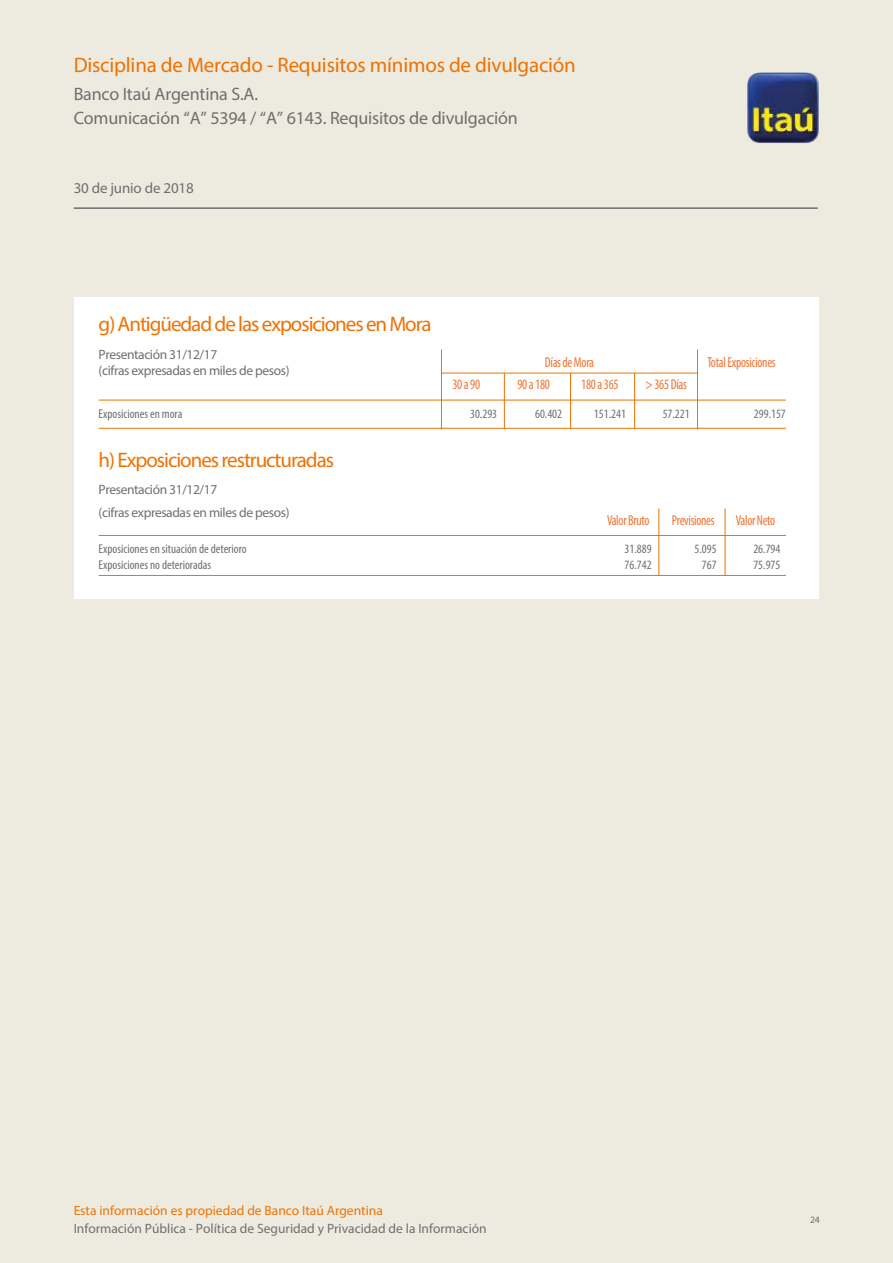
<style>
.page{position:relative;width:893px;height:1263px;background:#edebe0}
.page>*{position:absolute;margin:0;border:0;box-sizing:border-box;transform-origin:0 0}
.t1{font:21px "Myriad Pro";letter-spacing:-.05em;color:#ee7203}
.t2{font:21px "Myriad Pro";letter-spacing:-.01em;color:#ee7203}
.t3{font:18px/24.6px "Myriad Pro";letter-spacing:-.01em;color:#706f6f}
.t4{font:15px "Myriad Pro";letter-spacing:-.01em;color:#706f6f}
.t5{font:condensed 14.4px "Myriad Pro";letter-spacing:-.02em;color:#ee7330;scale:.92 1}
.t6{font:13.5px/16.2px "Myriad Pro";letter-spacing:-.03em;color:#706f6f}
.t7{font:13.5px "Myriad Pro";color:#706f6f}
.t8{font:13.5px "Myriad Pro";color:#ee7203}
.t9{font:condensed 12.75px/15.3px "Myriad Pro";color:#706f6f}
.t10{font:9.75px "Myriad Pro";color:#706f6f}
</style>
<div class="page">
<div style="left:74px;top:297px;width:745px;height:301px;background:#fff"></div>
<hr style="left:74px;top:207px;width:744px;height:2px;background:#706f6f">
<img style="left:747px;top:72px;width:72px;height:71px">
<hr style="left:99px;top:400px;width:687px;height:1px;background:#ee7203">
<hr style="left:441px;top:373px;width:256px;height:1px;background:#ee7203">
<hr style="left:99px;top:428px;width:687px;height:1px;background:#ee7203">
<hr style="left:697px;top:349px;width:1px;height:80px;background:#ee7203">
<hr style="left:441px;top:349px;width:1px;height:80px;background:#ee7203">
<hr style="left:504px;top:373px;width:1px;height:55px;background:#ee7203">
<hr style="left:570px;top:373px;width:1px;height:55px;background:#ee7203">
<hr style="left:634px;top:373px;width:1px;height:55px;background:#ee7203">
<hr style="left:99px;top:535px;width:687px;height:1px;background:#ee7203">
<hr style="left:99px;top:575px;width:687px;height:1px;background:#ee7203">
<hr style="left:658px;top:508px;width:1px;height:67px;background:#ee7203">
<hr style="left:725px;top:508px;width:1px;height:67px;background:#ee7203">
<h1 class="t2" style="left:74px;top:52px;width:504px">Disciplina de Mercado - Requisitos mínimos de divulgación</h1>
<h2 class="t3" style="left:74px;top:81px;width:446px">Banco Itaú Argentina S.A.<br>Comunicación “A” 5394 / “A” 6143. Requisitos de divulgación</h2>
<p class="t4" style="left:74px;top:178px;width:122px">30 de junio de 2018</p>
<h1 class="t1" style="left:99px;top:311px;width:335px">g) Antigüedad de las exposiciones en Mora</h1>
<p class="t6" style="left:99px;top:346px;width:192px">Presentación 31/12/17<br>(cifras expresadas en miles de pesos)</p>
<p class="t5" style="left:452px;top:376px;width:32px">30 a 90</p>
<p class="t9" style="left:99px;top:406px;width:85px">Exposiciones en mora</p>
<p class="t9" style="left:470px;top:406px;width:29px">30.293</p>
<h1 class="t1" style="left:99px;top:447px;width:237px">h) Exposiciones restructuradas</h1>
<p class="t6" style="left:99px;top:477px;width:192px;line-height:23.7px">Presentación 31/12/17<br>(cifras expresadas en miles de pesos)</p>
<p class="t5" style="left:545px;top:353px;width:55px">Días de Mora</p>
<p class="t5" style="left:707px;top:353px;width:76px">Total Exposiciones</p>
<p class="t5" style="left:517px;top:376px;width:37px">90 a 180</p>
<p class="t9" style="left:535px;top:406px;width:29px">60.402</p>
<p class="t5" style="left:581px;top:376px;width:42px">180 a 365</p>
<p class="t9" style="left:594px;top:406px;width:33px">151.241</p>
<p class="t5" style="left:645px;top:376px;width:47px">&gt; 365 Días</p>
<p class="t9" style="left:663px;top:406px;width:29px">57.221</p>
<p class="t9" style="left:754px;top:406px;width:33px">299.157</p>
<p class="t5" style="left:607px;top:511px;width:48px">Valor Bruto</p>
<p class="t5" style="left:672px;top:511px;width:48px">Previsiones</p>
<p class="t5" style="left:736px;top:511px;width:45px">Valor Neto</p>
<p class="t9" style="left:99px;top:541px;width:149px">Exposiciones en situación de deterioro<br>Exposiciones no deterioradas</p>
<p class="t9" style="left:625px;top:541px;width:29px">31.889<br>76.742</p>
<p class="t9" style="left:694px;top:541px;width:24px;text-align:center">5.095<br>767</p>
<p class="t9" style="left:753px;top:541px;width:29px">26.794<br>75.975</p>
<p class="t8" style="left:74px;top:1202px;width:311px">Esta información es propiedad de Banco Itaú Argentina</p>
<p class="t7" style="left:74px;top:1220px;width:415px">Información Pública - Política de Seguridad y Privacidad de la Información</p>
<p class="t10" style="left:810px;top:1213px;width:11px">24</p>
</div>
